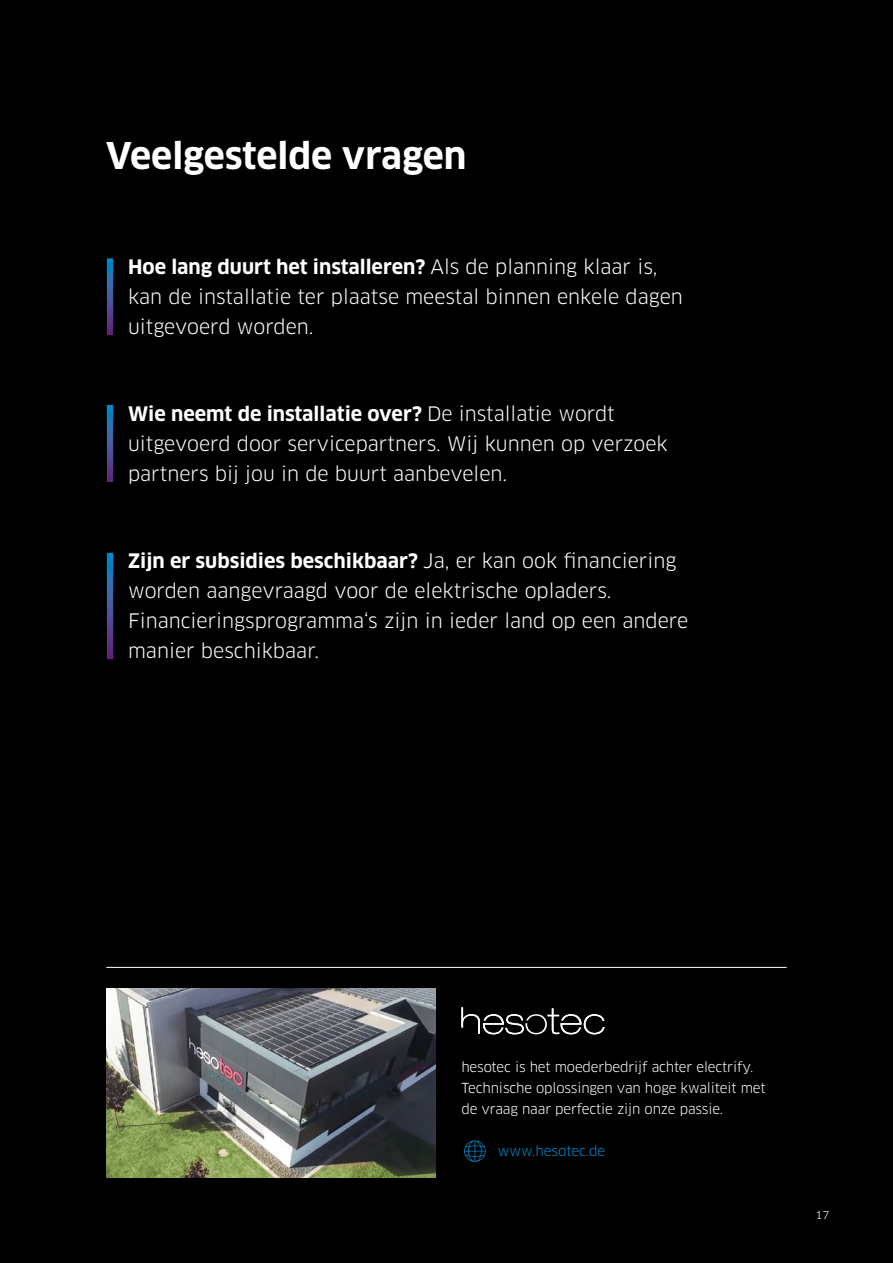
<style>
.page{position:relative;width:893px;height:1263px;background:#000}
.page>*{position:absolute;margin:0;border:0;box-sizing:border-box;transform-origin:0 0}
.t1{font:700 36px "Clan OT";color:#fff}
.t2{font:19.5px/30px "Clan OT";color:#fff}
.t3{font:13.5px/21px "Clan OT";letter-spacing:-.01em;color:#fff}
.t4{font:13.5px "Clan OT";color:#008bce}
.t5{font:10.5px "Clan OT";color:#fff}
.s1{font-weight:700}
</style>
<div class="page">
<hr style="left:106px;top:967px;width:681px;height:1px;background:#fff">
<svg style="left:107px;top:258px;width:6px;height:77px"></svg>
<svg style="left:107px;top:405px;width:6px;height:77px"></svg>
<svg style="left:107px;top:553px;width:6px;height:106px"></svg>
<img style="left:106px;top:988px;width:330px;height:190px">
<svg style="left:461px;top:1007px;width:143px;height:27px"></svg>
<svg style="left:464px;top:1140px;width:22px;height:22px"></svg>
<h1 class="t1" style="left:106px;top:135px;width:362px">Veelgestelde vragen</h1>
<p class="t2" style="left:128px;top:252px;width:556px"><span class="s1">Hoe lang duurt het installeren?</span> Als de planning klaar is, kan de installatie ter plaatse meestal binnen enkele dagen uitgevoerd worden.</p>
<p class="t2" style="left:128px;top:399px;width:541px"><span class="s1">Wie neemt de installatie over?</span> De installatie wordt uitgevoerd door servicepartners. Wij kunnen op verzoek partners bij jou in de buurt aanbevelen.</p>
<p class="t2" style="left:128px;top:546px;width:562px"><span class="s1">Zijn er subsidies beschikbaar?</span> Ja, er kan ook financiering worden aangevraagd voor de elektrische opladers.<br>Financieringsprogramma‘s zijn in ieder land op een andere manier beschikbaar.</p>
<p class="t3" style="left:461px;top:1057px;width:306px">hesotec is het moederbedrijf achter electrify.<br>Technische oplossingen van hoge kwaliteit met de vraag naar perfectie zijn onze passie.</p>
<p class="t4" style="left:498px;top:1143px;width:109px">www.hesotec.de</p>
<p class="t5" style="left:815px;top:1209px;width:15px">17</p>
</div>
